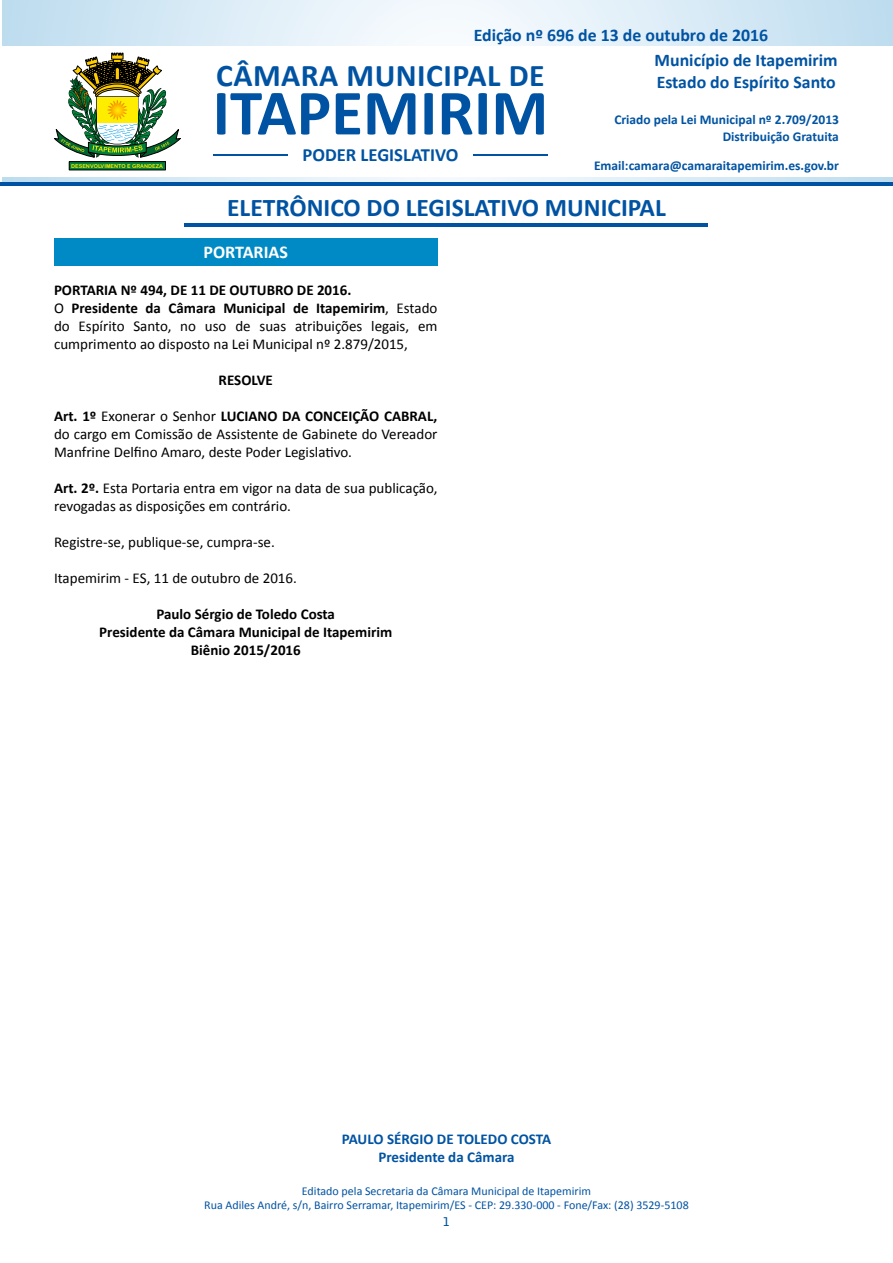
<style>
.page{position:relative;width:893px;height:1263px;background:#fff}
.page>*{position:absolute;margin:0;border:0;box-sizing:border-box;transform-origin:0 0}
.t1{font:700 65.1px "Calibri";color:#0053a2}
.t2{font:700 31.65px "Calibri";letter-spacing:.015em;color:#0053a2}
.t3{font:700 25.5px "Calibri";color:#0053a2}
.t4{font:700 18.6px "Calibri";color:#0053a2}
.t5{font:700 18px "Calibri";color:#fff}
.t6{font:700 17.85px/21.3px "Calibri";color:#0053a2}
.t7{font:15px/18px "Calibri";color:#000}
.t8{font:700 15px/18px "Calibri";color:#000;text-align:center}
.t9{font:700 15px/18px "Calibri";color:#0053a2;text-align:center}
.t10{font:700 13.5px/16.2px "Calibri";color:#0053a2;text-align:right}
.t11{font:12px/14.4px "Calibri";color:#0053a2;text-align:center}
.t12{font:700 12px "Bell Gothic Std";color:#0053a2}
.t13{font:5.4px "Arial Rounded MT Bold";color:#ffed00}
.s1{font-weight:700}
</style>
<div class="page">
<svg style="left:3px;top:0;width:890px;height:182px"></svg>
<div style="left:3px;top:46px;width:890px;height:131px;background:#fff"></div>
<hr style="left:0;top:182px;width:893px;height:3px;background:#0053a2">
<hr style="left:185px;top:223px;width:523px;height:4px;background:#0053a2">
<div style="left:69px;top:162px;width:96px;height:8px;background:#008038"></div>
<div style="left:69px;top:161px;width:97px;height:9px;border:1px solid #000"></div>
<svg style="left:54px;top:53px;width:127px;height:105px"></svg>
<hr style="left:213px;top:155px;width:74px;height:1px;background:#0053a2">
<hr style="left:473px;top:155px;width:75px;height:1px;background:#0053a2">
<div style="left:54px;top:238px;width:383px;height:28px;background:#008ac5"></div>
<p class="t6" style="left:474px;top:25px;width:296px">Edição nº 696 de 13 de outubro de 2016</p>
<p class="t13" style="left:71px;top:163px;width:93px">DESENVOLVIMENTO E GRANDEZA</p>
<h2 class="t2" style="left:216px;top:55px;width:330px">CÂMARA MUNICIPAL DE</h2>
<h1 class="t1" style="left:213px;top:71px;width:337px">ITAPEMIRIM</h1>
<p class="t4" style="left:302px;top:143px;width:157px">PODER LEGISLATIVO</p>
<p class="t6" style="left:655px;top:50px;width:185px">Município de Itapemirim<br>Estado do Espírito Santo</p>
<p class="t10" style="left:614px;top:112px;width:226px">Criado pela Lei Municipal nº 2.709/2013<br>Distribuição Gratuita</p>
<p class="t10" style="left:594px;top:158px;width:246px">Email:camara@camaraitapemirim.es.gov.br</p>
<h3 class="t3" style="left:227px;top:192px;width:440px">ELETRÔNICO DO LEGISLATIVO MUNICIPAL</h3>
<p class="t5" style="left:203px;top:241px;width:86px">PORTARIAS</p>
<p class="t7" style="left:54px;top:281px;width:385px"><span class="s1">PORTARIA Nº 494, DE 11 DE OUTUBRO DE 2016.<br></span>O <span class="s1">Presidente da Câmara Municipal de Itapemirim</span>, Estado do Espírito Santo, no uso de suas atribuições legais, em cumprimento ao disposto na Lei Municipal nº 2.879/2015,</p>
<p class="t8" style="left:219px;top:370px;width:56px">RESOLVE</p>
<p class="t7" style="left:54px;top:407px;width:385px;text-align:justify"><span class="s1">Art. 1º</span> Exonerar o Senhor <span class="s1">LUCIANO DA CONCEIÇÃO CABRAL, </span>do cargo em Comissão de Assistente de Gabinete do Vereador Manfrine Delfino Amaro, deste Poder Legislativo.</p>
<p class="t7" style="left:54px;top:479px;width:385px"><span class="s1">Art. 2º.</span> Esta Portaria entra em vigor na data de sua publicação, revogadas as disposições em contrário.</p>
<p class="t7" style="left:54px;top:533px;width:222px">Registre-se, publique-se, cumpra-se.</p>
<p class="t7" style="left:54px;top:569px;width:244px">Itapemirim - ES, 11 de outubro de 2016.</p>
<p class="t8" style="left:99px;top:604px;width:294px">Paulo Sérgio de Toledo Costa<br>Presidente da Câmara Municipal de Itapemirim<br>Biênio 2015/2016</p>
<p class="t9" style="left:342px;top:1130px;width:211px">PAULO SÉRGIO DE TOLEDO COSTA<br>Presidente da Câmara</p>
<p class="t11" style="left:204px;top:1183px;width:486px">Editado pela Secretaria da Câmara Municipal de Itapemirim<br>Rua Adiles André, s/n, Bairro Serramar, Itapemirim/ES - CEP: 29.330-000 - Fone/Fax: (28) 3529-5108</p>
<p class="t12" style="left:443px;top:1214px;width:8px">1</p>
</div>
